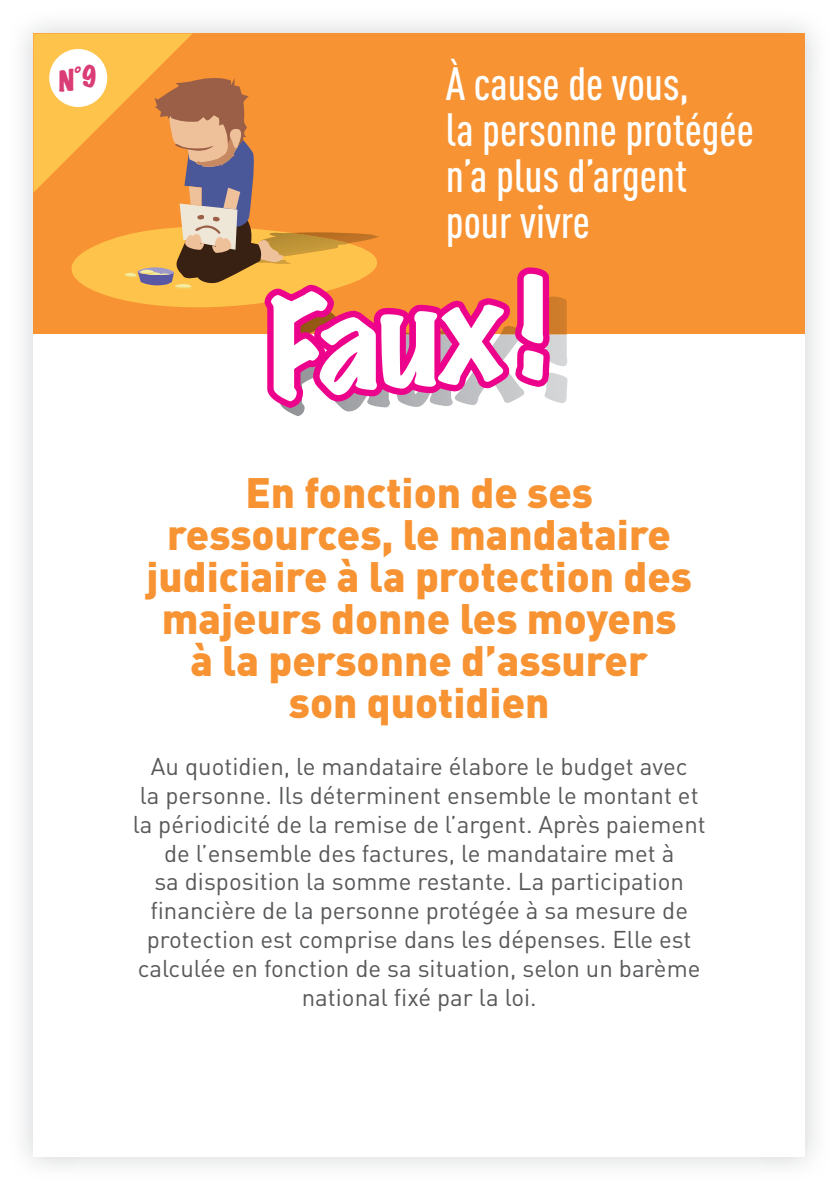
<style>
.page{position:relative;width:840px;height:1190px;background:#fff}
.page>*{position:absolute;margin:0;border:0;box-sizing:border-box;transform-origin:0 0}
.t1{font:expanded 121.2px "Marker Felt";color:#fff}
.t2{font:46px/46px "DIN Cond Medium Alternate";color:#fff}
.t3{font:900 42px/42px "DIN Pro";color:#f79332;text-align:center}
.t4{font:24px/28.8px "DIN Pro";color:#57585a;text-align:center}
</style>
<div class="page">
<div style="left:23px;top:23px;width:793px;height:53px;background:#f0f0f1"></div>
<img style="left:762px;top:76px;width:54px;height:1091px">
<div style="left:33px;top:33px;width:771px;height:1123px;background:#fff"></div>
<div style="left:33px;top:34px;width:771px;height:300px;background:#f79332"></div>
<img style="left:558px;top:334px;width:9px;height:69px">
<img style="left:558px;top:297px;width:8px;height:37px">
<svg style="left:33px;top:34px;width:525px;height:381px"></svg>
<h2 class="t2" style="left:445px;top:64px;width:309px">À cause de vous,<br>la personne protégée n’a plus d’argent pour vivre</h2>
<h1 class="t1" style="left:260px;top:287px;width:279px;rotate:-5deg">Faux !</h1>
<h3 class="t3" style="left:146px;top:475px;width:547px">En fonction de ses ressources, le mandataire judiciaire à la protection des majeurs donne les moyens à la personne d’assurer<br>son quotidien</h3>
<p class="t4" style="left:133px;top:754px;width:574px">Au quotidien, le mandataire élabore le budget avec<br>la personne. Ils déterminent ensemble le montant et la périodicité de la remise de l’argent. Après paiement de l’ensemble des factures, le mandataire met à<br>sa disposition la somme restante. La participation financière de la personne protégée à sa mesure de protection est comprise dans les dépenses. Elle est calculée en fonction de sa situation, selon un barème national fixé par la loi.</p>
</div>
